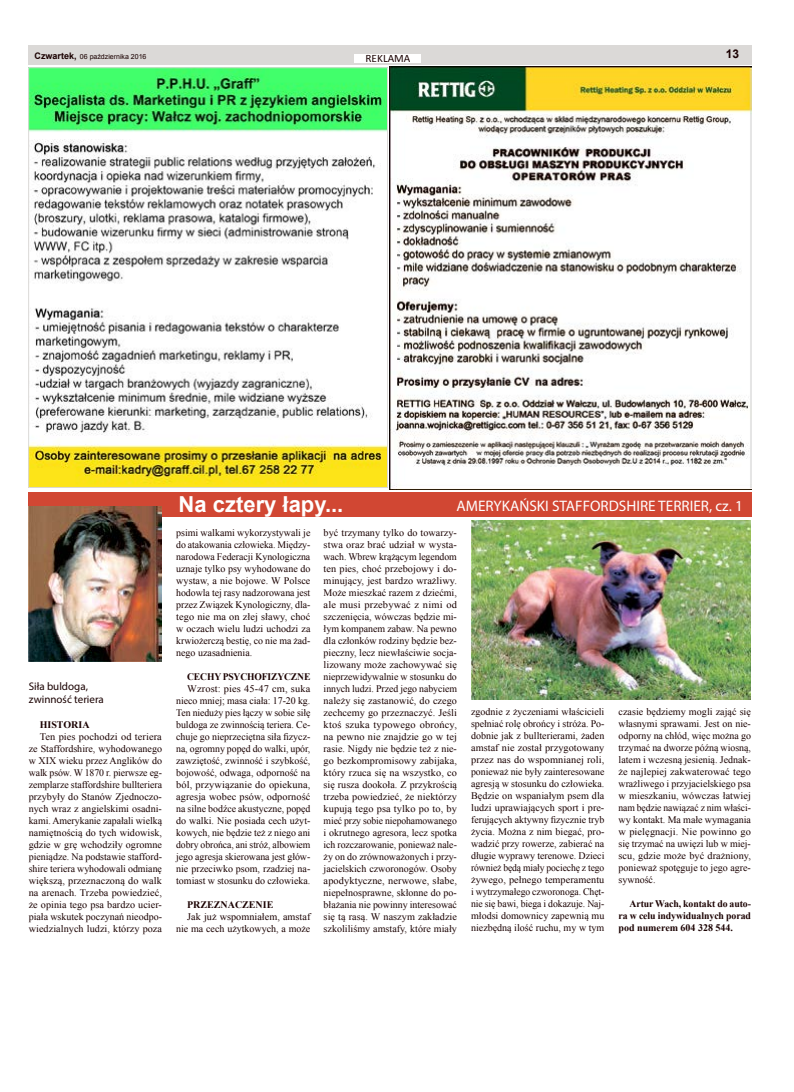
<style>
.page{position:relative;width:794px;height:1092px;background:#fff}
.page>*{position:absolute;margin:0;border:0;box-sizing:border-box;transform-origin:0 0}
.t1{font:700 22px "Arial";color:#fff}
.t2{font:15.2px "Myriad Pro";color:#fff}
.t3{font:700 12px "Arial";color:#1a0000}
.t4{font:11.3px "Calibri";color:#1a0000}
.t5{font:11px/13.2px "Myriad Pro";color:#1a0000}
.t6{font:10px/12px "Times New Roman";color:#1a0000;text-align:justify}
.t7{font:10px/12px "Times New Roman";color:#1a0000;text-align:justify;scale:1.04 1}
.t8{font:700 10px/12px "Times New Roman";letter-spacing:-.005em;color:#1a0000;text-align:justify}
.t9{font:700 10px "Times New Roman";letter-spacing:-.005em;color:#1a0000;scale:.96 1}
.t10{font:7px "Arial";color:#1a0000}
.s1{font-weight:700;font-size:9px}
</style>
<div class="page">
<div style="left:28px;top:45px;width:723px;height:19px;background:#dbd9d7"></div>
<div style="left:355px;top:54px;width:66px;height:8px;background:#fff"></div>
<img style="left:390px;top:66px;width:361px;height:423px">
<div style="left:28px;top:492px;width:724px;height:24px;background:#d14733"></div>
<img style="left:28px;top:506px;width:134px;height:155px">
<img style="left:471px;top:520px;width:280px;height:179px">
<img style="left:30px;top:69px;width:356px;height:417px">
<div style="left:28px;top:67px;width:360px;height:421px;border:1px solid #dbd9d7"></div>
<p class="t10" style="left:35px;top:52px;width:113px"><span class="s1">Czwartek,</span> 06 października 2016</p>
<p class="t3" style="left:726px;top:46px;width:15px">13</p>
<p class="t4" style="left:365px;top:52px;width:46px">REKLAMA</p>
<p class="t5" style="left:29px;top:679px;width:77px">Siła buldoga, zwinność teriera</p>
<p class="t8" style="left:40px;top:718px;width:51px">HISTORIA</p>
<p class="t7" style="left:29px;top:730px;width:130px;text-indent:11px">Ten pies pochodzi od teriera ze Staffordshire, wyhodowanego w XIX wieku przez Anglików do walk psów. W 1870 r. pierwsze eg&shy;zemplarze staffordshire bullteriera przybyły do Stanów Zjednoczo&shy;nych wraz z angielskimi osadni&shy;kami. Amerykanie zapałali wielką namiętnością do tych widowisk, gdzie w grę wchodziły ogromne pieniądze. Na podstawie stafford&shy;shire teriera wyhodowali odmianę większą, przeznaczoną do walk na arenach. Trzeba powiedzieć, że opinia tego psa bardzo ucier&shy;piała wskutek poczynań nieodpo&shy;wiedzialnych ludzi, którzy poza</p>
<h1 class="t1" style="left:179px;top:490px;width:166px">Na cztery łapy...</h1>
<h2 class="t2" style="left:456px;top:496px;width:288px">AMERYKAŃSKI STAFFORDSHIRE TERRIER, cz. 1</h2>
<p class="t6" style="left:176px;top:526px;width:136px">psimi walkami wykorzystywali je do atakowania człowieka. Między&shy;narodowa Federacji Kynologiczna uznaje tylko psy wyhodowane do wystaw, a nie bojowe. W Polsce hodowla tej rasy nadzorowana jest przez Związek Kynologiczny, dla&shy;tego nie ma on złej sławy, choć w oczach wielu ludzi uchodzi za krwiożerczą bestię, co nie ma żad&shy;nego uzasadnienia.</p>
<p class="t9" style="left:187px;top:669px;width:130px">CECHY PSYCHOFIZYCZNE</p>
<p class="t7" style="left:176px;top:682px;width:131px;text-indent:11px">Wzrost: pies 45-47 cm, suka nieco mniej; masa ciała: 17-20 kg.<br>Ten nieduży pies łączy w sobie siłę buldoga ze zwinnością teriera. Ce&shy;chuje go nieprzeciętna siła fizycz&shy;na, ogromny popęd do walki, upór, zawziętość, zwinność i szybkość, bojowość, odwaga, odporność na ból, przywiązanie do opiekuna, agresja wobec psów, odporność na silne bodźce akustyczne, popęd do walki. Nie posiada cech użyt&shy;kowych, nie będzie też z niego ani dobry obrońca, ani stróż, albowiem jego agresja skierowana jest głów&shy;nie przeciwko psom, rzadziej na&shy;tomiast w stosunku do człowieka.</p>
<p class="t8" style="left:187px;top:898px;width:88px">PRZEZNACZENIE</p>
<p class="t6" style="left:176px;top:910px;width:136px;text-align:right">Jak już wspomniałem, amstaf nie ma cech użytkowych, a może</p>
<p class="t6" style="left:324px;top:526px;width:135px">być trzymany tylko do towarzy&shy;stwa oraz brać udział w wysta&shy;wach. Wbrew krążącym legendom ten pies, choć przebojowy i do&shy;minujący, jest bardzo wrażliwy.<br>Może mieszkać razem z dziećmi, ale musi przebywać z nimi od szczenięcia, wówczas będzie mi&shy;łym kompanem zabaw. Na pewno dla członków rodziny będzie bez&shy;pieczny, lecz niewłaściwie socja&shy;lizowany może zachowywać się nieprzewidywalnie w stosunku do innych ludzi. Przed jego nabyciem należy się zastanowić, do czego zechcemy go przeznaczyć. Jeśli ktoś szuka typowego obrońcy, na pewno nie znajdzie go w tej rasie. Nigdy nie będzie też z nie&shy;go bezkompromisowy zabijaka, który rzuca się na wszystko, co się rusza dookoła. Z przykrością trzeba powiedzieć, że niektórzy kupują tego psa tylko po to, by mieć przy sobie niepohamowanego i okrutnego agresora, lecz spotka ich rozczarowanie, ponieważ nale&shy;ży on do zrównoważonych i przy&shy;jacielskich czworonogów. Osoby apodyktyczne, nerwowe, słabe, niepełnosprawne, skłonne do po&shy;błażania nie powinny interesować się tą rasą. W naszym zakładzie szkoliliśmy amstafy, które miały</p>
<p class="t6" style="left:471px;top:705px;width:135px">zgodnie z życzeniami właścicieli spełniać rolę obrońcy i stróża. Po&shy;dobnie jak z bullterierami, żaden amstaf nie został przygotowany przez nas do wspomnianej roli, ponieważ nie były zainteresowane agresją w stosunku do człowieka.<br>Będzie on wspaniałym psem dla ludzi uprawiających sport i pre&shy;ferujących aktywny fizycznie tryb życia. Można z nim biegać, pro&shy;wadzić przy rowerze, zabierać na długie wyprawy terenowe. Dzieci również będą miały pociechę z tego żywego, pełnego temperamentu i wytrzymałego czworonoga. Chęt&shy;nie się bawi, biega i dokazuje. Naj&shy;młodsi domownicy zapewnią mu niezbędną ilość ruchu, my w tym</p>
<p class="t6" style="left:618px;top:705px;width:134px">czasie będziemy mogli zająć się własnymi sprawami. Jest on nie&shy;odporny na chłód, więc można go trzymać na dworze późną wiosną, latem i wczesną jesienią. Jednak&shy;że najlepiej zakwaterować tego wrażliwego i przyjacielskiego psa w mieszkaniu, wówczas łatwiej nam będzie nawiązać z nim właści&shy;wy kontakt. Ma małe wymagania w pielęgnacji. Nie powinno go się trzymać na uwięzi lub w miej&shy;scu, gdzie może być drażniony, ponieważ spotęguje to jego agre&shy;sywność.</p>
<p class="t8" style="left:618px;top:897px;width:134px;text-indent:11px">Artur Wach, kontakt do auto&shy;ra w celu indywidualnych porad pod numerem 604 328 544.</p>
</div>
